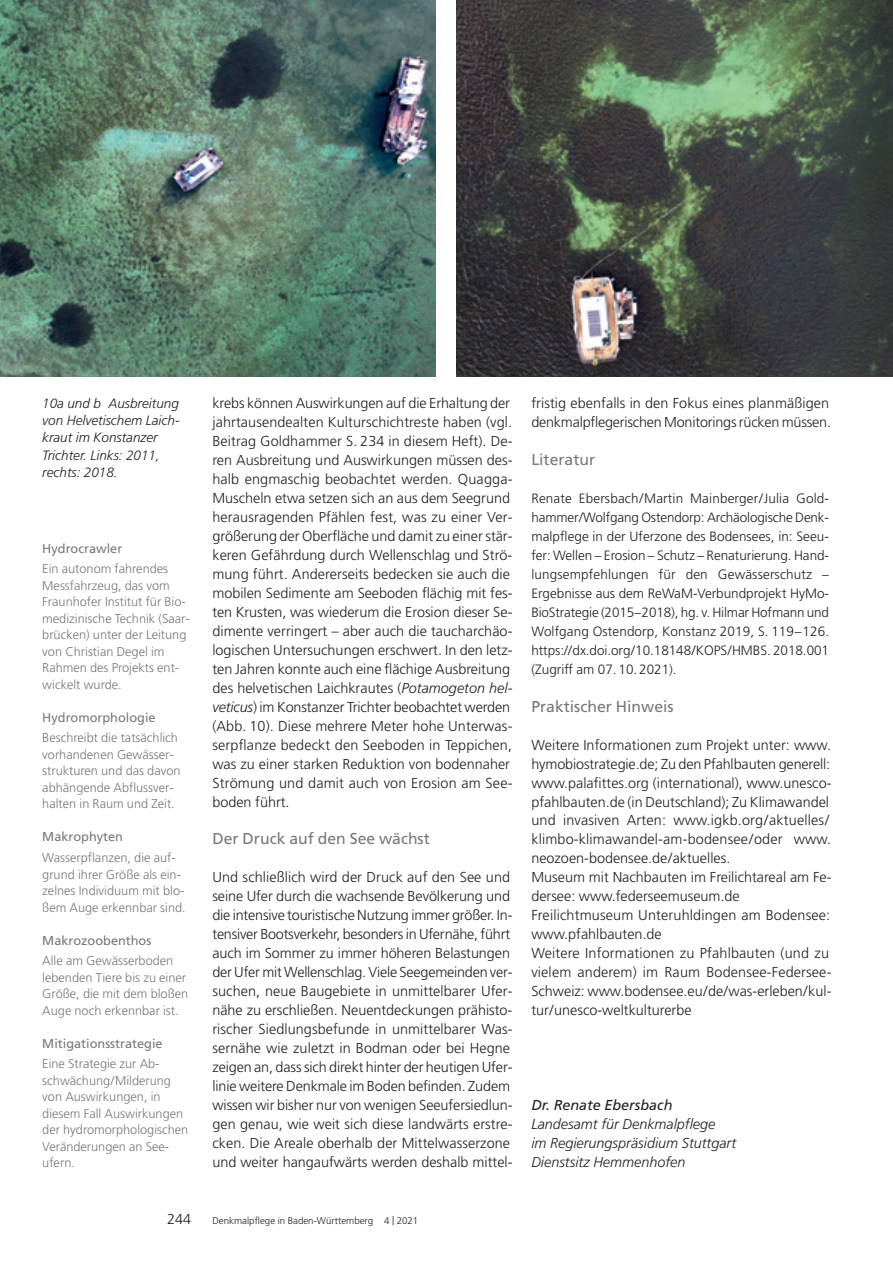
<style>
.page{position:relative;width:893px;height:1263px;background:#fff}
.page>*{position:absolute;margin:0;border:0;box-sizing:border-box;transform-origin:0 0}
.t1{font:15.75px "Frutiger";color:#76787b}
.t2{font:300 14.4px/19px "Frutiger";color:#231f20}
.t3{font:italic 300 14.4px/19px "Frutiger";color:#231f20}
.t4{font:italic 14.4px "Frutiger";color:#231f20}
.t5{font:300 13.5px/19px "Frutiger";letter-spacing:-.005em;color:#231f20;text-align:justify}
.t6{font:italic 300 13.5px/17.2px "Frutiger";color:#231f20}
.t7{font:300 12.75px/16.5px "Frutiger";color:#76787b}
.t8{font:12.75px "Frutiger";color:#76787b}
.t9{font:300 9.75px "Frutiger";color:#231f20}
.s1{font-style:italic}
.s2{font-size:12px}
</style>
<div class="page">
<img style="left:0;top:0;width:436px;height:377px">
<img style="left:457px;top:0;width:435px;height:377px">
<p class="t6" style="left:42px;top:396px;width:139px">10a und b Ausbreitung von Helvetischem Laich&shy;kraut im Konstanzer<br>Trichter. Links: 2011, rechts: 2018.</p>
<p class="t8" style="left:42px;top:543px;width:82px">Hydrocrawler</p>
<p class="t7" style="left:42px;top:562px;width:149px">Ein autonom fahrendes<br>Messfahrzeug, das vom<br>Fraunhofer Institut für Bio&shy;medizinische Technik (Saar&shy;brücken) unter der Leitung von Christian Degel im<br>Rahmen des Projekts ent&shy;wickelt wurde.</p>
<p class="t8" style="left:42px;top:712px;width:115px">Hydromorphologie</p>
<p class="t7" style="left:42px;top:731px;width:140px">Beschreibt die tatsächlich vorhandenen Gewässer&shy;strukturen und das davon abhängende Abflussver - halten in Raum und Zeit.</p>
<p class="t8" style="left:42px;top:832px;width:82px">Makrophyten</p>
<p class="t7" style="left:42px;top:850px;width:145px">Wasserpflanzen, die auf&shy;grund ihrer Größe als ein&shy;zelnes Individuum mit blo&shy;ßem Auge erkennbar sind.</p>
<p class="t8" style="left:42px;top:935px;width:111px">Makrozoobenthos</p>
<p class="t7" style="left:42px;top:954px;width:147px">Alle am Gewässerboden lebenden Tiere bis zu einer<br>Größe, die mit dem bloßen<br>Auge noch erkennbar ist.</p>
<p class="t8" style="left:42px;top:1038px;width:122px">Mitigationsstrategie</p>
<p class="t7" style="left:42px;top:1057px;width:148px">Eine Strategie zur Ab&shy;schwächung/ Milderung von Auswirkungen, in diesem Fall Auswirkungen der hydromorphologischen<br>Veränderungen an See - ufern.</p>
<p class="t2" style="left:167px;top:1211px;width:26px">244</p>
<p class="t2" style="left:212px;top:394px;width:302px">krebs können Auswirkungen auf die Erhaltung der jahrtausendealten Kulturschichtreste haben (vgl.<br>Beitrag Goldhammer S. 234 in diesem Heft). De&shy;ren Ausbreitung und Auswirkungen müssen des&shy;halb engmaschig beobachtet werden. Quagga-Muscheln etwa setzen sich an aus dem Seegrund herausragenden Pfählen fest, was zu einer Ver&shy;größerung der Oberfläche und damit zu einer stär&shy;keren Gefährdung durch Wellenschlag und Strö&shy;mung führt. Andererseits bedecken sie auch die mobilen Sedimente am Seeboden flächig mit fes&shy;ten Krusten, was wiederum die Erosion dieser Se&shy;dimente verringert – aber auch die taucharchäo&shy;logischen Untersuchungen erschwert. In den letz&shy;ten Jahren konnte auch eine flächige Ausbreitung des helvetischen Laichkrautes (<span class="s1">Potamogeton hel&shy;veticus</span>) im Konstanzer Trichter beobachtet werden (Abb. 10). Diese mehrere Meter hohe Unterwas&shy;serpflanze bedeckt den Seeboden in Teppichen, was zu einer starken Reduktion von bodennaher Strömung und damit auch von Erosion am See&shy;boden führt.</p>
<p class="t1" style="left:212px;top:833px;width:219px">Der Druck auf den See wächst</p>
<p class="t2" style="left:212px;top:869px;width:302px">Und schließlich wird der Druck auf den See und seine Ufer durch die wachsende Bevölkerung und die intensive touristische Nutzung immer größer. In&shy;tensiver Bootsverkehr, besonders in Ufernähe, führt auch im Sommer zu immer höheren Belastungen der Ufer mit Wellenschlag. Viele Seegemeinden ver&shy;suchen, neue Baugebiete in unmit tel barer Ufer&shy;nähe zu erschließen. Neuentdeckungen prähisto&shy;rischer Siedlungsbefunde in unmittelbarer Was&shy;sernähe wie zuletzt in Bodman oder bei Hegne zeigen an, dass sich direkt hinter der heutigen Ufer&shy;linie weitere Denkmale im Boden befinden. Zudem wissen wir bisher nur von wenigen Seeufersiedlun - gen genau, wie weit sich diese landwärts erstre&shy;cken. Die Areale oberhalb der Mittelwasserzone und weiter hangaufwärts werden deshalb mittel-</p>
<p class="t9" style="left:212px;top:1217px;width:207px">Denkmalpflege in Baden-Württemberg 4 <span class="s2">|</span> 2021</p>
<p class="t2" style="left:531px;top:394px;width:301px">fristig ebenfalls in den Fokus eines planmäßigen denkmalpflegerischen Monitorings rücken müssen.</p>
<p class="t1" style="left:531px;top:453px;width:65px">Literatur</p>
<p class="t5" style="left:531px;top:490px;width:299px">Renate Ebersbach/ Martin Mainberger/ Julia Gold&shy;hammer/ Wolfgang Ostendorp: Archäologische Denk&shy;malpflege in der Uferzone des Bodensees, in: Seeu&shy;fer: Wellen – Erosion – Schutz – Renaturierung. Hand&shy;lungsempfehlungen für den Gewässerschutz – Ergebnisse aus dem ReWaM-Verbundprojekt HyMo-BioStrategie (2015– 2018), hg. v. Hilmar Hofmann und Wolfgang Ostendorp, Konstanz 2019, S. 119– 126. https:// dx.doi.org/10.18148/KOPS/HMBS. 2018.001 (Zugriff am 07.10.2021).</p>
<p class="t1" style="left:531px;top:700px;width:144px">Praktischer Hinweis</p>
<p class="t2" style="left:531px;top:736px;width:302px">Weitere Informationen zum Projekt unter: www. hymobiostrategie.de; Zu den Pfahlbauten generell: www.palafittes.org (international), www.unesco&shy;pfahlbauten.de (in Deutschland); Zu Klimawandel und invasiven Arten: www.igkb.org/ aktuelles/ klimbo-klimawandel-am-bodensee/ oder www. neozoen-bodensee.de/ aktuelles.<br>Museum mit Nachbauten im Freilichtareal am Fe&shy;dersee: www.federseemuseum.de Freilichtmuseum Unteruhldingen am Bodensee: www.pfahlbauten.de<br>Weitere Informationen zu Pfahlbauten (und zu vielem anderem) im Raum Bodensee-Federsee-Schweiz: www.bodensee.eu/ de/ was-erleben/ kul&shy;tur/ unesco-weltkulturerbe</p>
<p class="t4" style="left:531px;top:1099px;width:143px">Dr. Renate Ebersbach</p>
<p class="t3" style="left:531px;top:1116px;width:206px">Landesamt für Denkmalpflege<br>im Regierungspräsidium Stuttgart<br>Dienstsitz Hemmenhofen</p>
</div>
